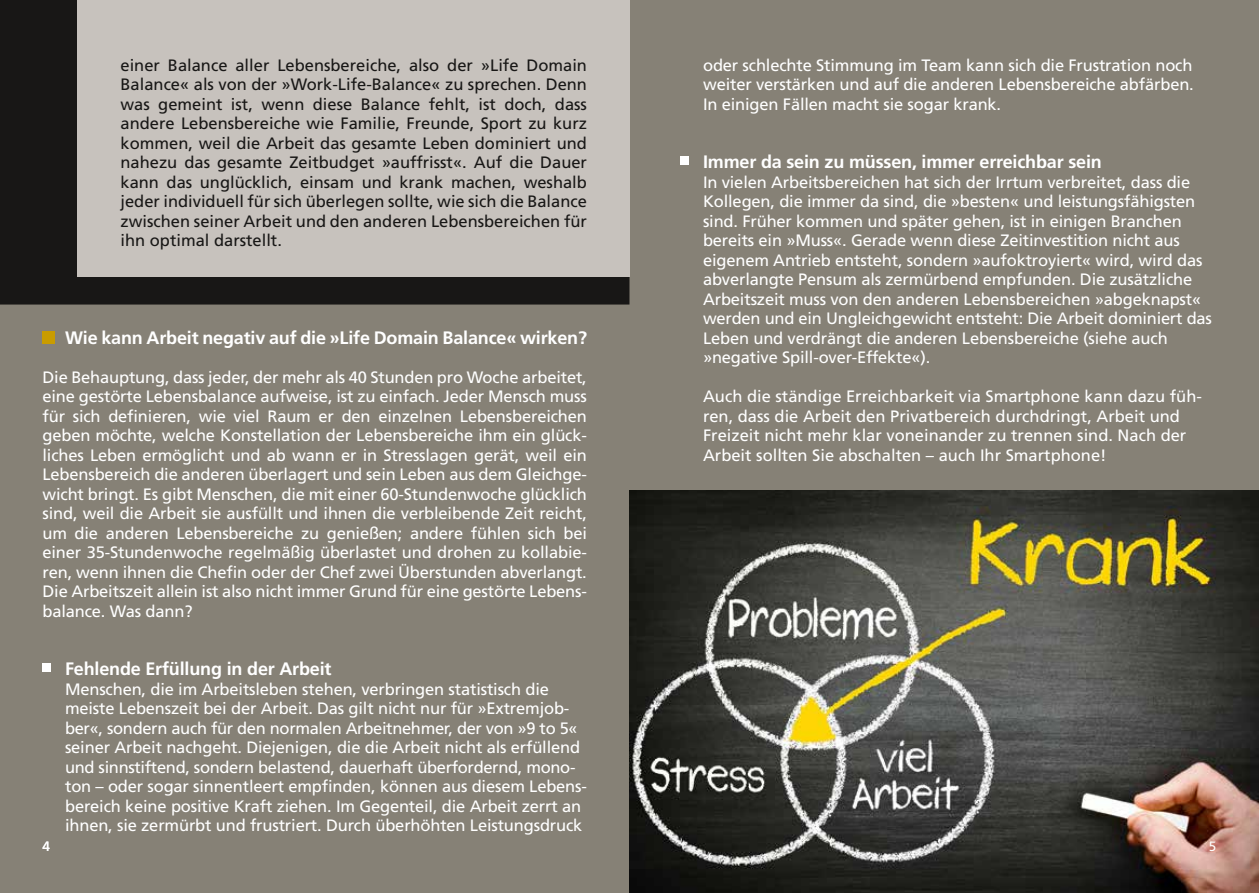
<style>
.page{position:relative;width:1259px;height:893px;background:#868176}
.page>*{position:absolute;margin:0;border:0;box-sizing:border-box;transform-origin:0 0}
.t1{font:700 18px "Frutiger LT Std";letter-spacing:-.01em;color:#fff}
.t2{font:16.5px/19.5px "Frutiger LT Std";letter-spacing:-.01em;color:#fff}
.t3{font:16.5px/19.5px "Frutiger LT Std";color:#181716;text-align:justify}
.t4{font:13.5px "Frutiger LT Std";color:#fff}
</style>
<div class="page">
<div style="left:0;top:0;width:629px;height:305px;background:#181716"></div>
<div style="left:77px;top:0;width:552px;height:276px;background:#c7c2bd"></div>
<div style="left:43px;top:331px;width:12px;height:13px;background:#c99c00"></div>
<div style="left:43px;top:664px;width:8px;height:8px;background:#fff"></div>
<div style="left:680px;top:157px;width:9px;height:8px;background:#fff"></div>
<img style="left:630px;top:491px;width:629px;height:402px">
<p class="t3" style="left:121px;top:55px;width:468px">einer Balance aller Lebensbereiche, also der »Life Domain Balance« als von der »Work-Life-Balance« zu sprechen. Denn was gemeint ist, wenn diese Balance fehlt, ist doch, dass andere Lebensbereiche wie Familie, Freunde, Sport zu kurz kommen, weil die Arbeit das gesamte Leben dominiert und nahezu das gesamte Zeitbudget »auffrisst«. Auf die Dauer kann das unglücklich, einsam und krank machen, weshalb jeder individuell für sich überlegen sollte, wie sich die Balance zwischen seiner Arbeit und den anderen Lebensbereichen für ihn optimal darstellt.</p>
<p class="t2" style="left:703px;top:55px;width:492px;text-align:justify">oder schlechte Stimmung im Team kann sich die Frustration noch weiter verstärken und auf die anderen Lebensbereiche abfärben.<br>In einigen Fällen macht sie sogar krank.</p>
<p class="t1" style="left:703px;top:151px;width:400px">Immer da sein zu müssen, immer erreichbar sein</p>
<p class="t2" style="left:703px;top:172px;width:510px">In vielen Arbeitsbereichen hat sich der Irrtum verbreitet, dass die Kollegen, die immer da sind, die »besten« und leistungsfähigsten sind. Früher kommen und später gehen, ist in einigen Branchen bereits ein »Muss«. Gerade wenn diese Zeitinvestition nicht aus eigenem Antrieb entsteht, sondern »aufoktroyiert« wird, wird das abverlangte Pensum als zermürbend empfunden. Die zusätzliche Arbeitszeit muss von den anderen Lebensbereichen »abgeknapst« werden und ein Ungleichgewicht entsteht: Die Arbeit dominiert das Leben und verdrängt die anderen Lebensbereiche (siehe auch »negative Spill-over-Effekte«).</p>
<p class="t2" style="left:703px;top:387px;width:500px">Auch die ständige Erreichbarkeit via Smartphone kann dazu füh&shy;ren, dass die Arbeit den Privatbereich durchdringt, Arbeit und Freizeit nicht mehr klar voneinander zu trennen sind. Nach der Arbeit sollten Sie abschalten – auch Ihr Smartphone!</p>
<p class="t1" style="left:65px;top:327px;width:523px">Wie kann Arbeit negativ auf die »Life Domain Balance« wirken?</p>
<p class="t2" style="left:43px;top:367px;width:546px;text-align:justify">Die Behauptung, dass jeder, der mehr als 40 Stunden pro Woche arbeitet, eine gestörte Lebensbalance aufweise, ist zu einfach. Jeder Mensch muss für sich definieren, wie viel Raum er den einzelnen Lebensbereichen geben möchte, welche Konstellation der Lebensbereiche ihm ein glück&shy;liches Leben ermöglicht und ab wann er in Stresslagen gerät, weil ein Lebensbereich die anderen überlagert und sein Leben aus dem Gleichge&shy;wicht bringt. Es gibt Menschen, die mit einer 60-Stundenwoche glücklich sind, weil die Arbeit sie ausfüllt und ihnen die verbleibende Zeit reicht, um die anderen Lebensbereiche zu genießen; andere fühlen sich bei einer 35-Stundenwoche regelmäßig überlastet und drohen zu kollabie&shy;ren, wenn ihnen die Chefin oder der Chef zwei Überstunden abverlangt.<br>Die Arbeitszeit allein ist also nicht immer Grund für eine gestörte Lebens&shy;balance. Was dann?</p>
<p class="t4" style="left:43px;top:838px;width:9px">4</p>
<p class="t1" style="left:65px;top:658px;width:268px">Fehlende Erfüllung in der Arbeit</p>
<p class="t2" style="left:65px;top:679px;width:523px">Menschen, die im Arbeitsleben stehen, verbringen statistisch die meiste Lebenszeit bei der Arbeit. Das gilt nicht nur für »Extremjob&shy;ber«, sondern auch für den normalen Arbeitnehmer, der von »9 to 5« seiner Arbeit nachgeht. Diejenigen, die die Arbeit nicht als erfüllend und sinnstiftend, sondern belastend, dauerhaft überfordernd, mono&shy;ton – oder sogar sinnentleert empfinden, können aus diesem Lebens&shy;bereich keine positive Kraft ziehen. Im Gegenteil, die Arbeit zerrt an ihnen, sie zermürbt und frustriert. Durch überhöhten Leistungsdruck</p>
<p class="t4" style="left:1209px;top:838px;width:9px">5</p>
</div>
